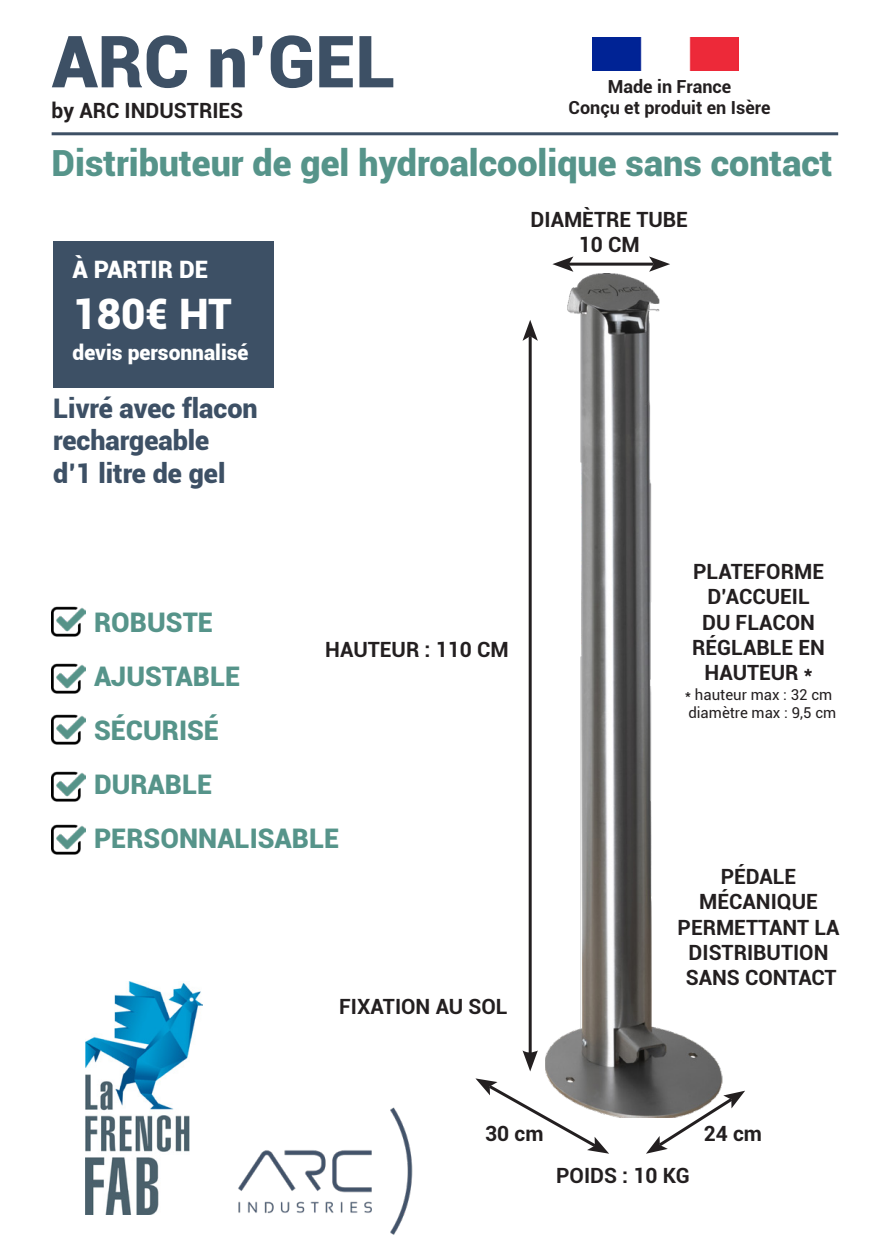
<style>
.page{position:relative;width:893px;height:1259px;background:#fff}
.page>*{position:absolute;margin:0;border:0;box-sizing:border-box;transform-origin:0 0}
.t1{font:900 72px "Roboto";color:#3d5065}
.t2{font:900 42px "Roboto";color:#fff}
.t3{font:900 36px "Roboto";color:#56948a}
.t4{font:900 27px "Roboto";color:#56948a}
.t5{font:900 27px "Roboto";color:#3d5065}
.t6{font:900 24px "Roboto";color:#fff}
.t7{font:700 21px/25.2px "Roboto";color:#231f20;text-align:center}
.t8{font:900 21px "Roboto";color:#fff}
.t9{font:700 18px "Roboto";color:#231f20}
.t10{font:15px "Roboto";color:#231f20}
</style>
<div class="page">
<img style="left:238px;top:1107px;width:175px;height:128px">
<img style="left:593px;top:37px;width:145px;height:34px">
<hr style="left:52px;top:132px;width:786px;height:3px;background:#3d5065">
<img style="left:86px;top:982px;width:116px;height:232px">
<div style="left:53px;top:241px;width:221px;height:146px;background:#3d5065"></div>
<svg style="left:646px;top:1090px;width:99px;height:63px"></svg>
<hr style="left:569px;top:263px;width:85px;height:3px;background:#231f20">
<svg style="left:552px;top:256px;width:21px;height:16px"></svg>
<svg style="left:649px;top:256px;width:21px;height:16px"></svg>
<hr style="left:529px;top:336px;width:3px;height:719px;background:#231f20">
<svg style="left:522px;top:320px;width:14px;height:21px"></svg>
<svg style="left:522px;top:1050px;width:14px;height:21px"></svg>
<img style="left:536px;top:273px;width:188px;height:844px">
<svg style="left:475px;top:1078px;width:134px;height:75px"></svg>
<img style="left:52px;top:606px;width:34px;height:31px">
<img style="left:52px;top:663px;width:34px;height:31px">
<img style="left:52px;top:714px;width:34px;height:31px">
<img style="left:52px;top:771px;width:34px;height:31px">
<img style="left:52px;top:824px;width:34px;height:31px">
<p class="t1" style="left:52px;top:11px;width:345px">ARC n’GEL</p>
<p class="t7" style="left:52px;top:97px;width:193px">by ARC INDUSTRIES</p>
<p class="t9" style="left:608px;top:74px;width:125px">Made in France</p>
<p class="t9" style="left:569px;top:95px;width:203px">Conçu et produit en Isère</p>
<p class="t3" style="left:52px;top:137px;width:782px">Distributeur de gel hydroalcoolique sans contact</p>
<p class="t6" style="left:73px;top:253px;width:137px">À PARTIR DE</p>
<p class="t2" style="left:73px;top:285px;width:161px">180€ HT</p>
<p class="t8" style="left:73px;top:337px;width:177px">devis personnalisé</p>
<p class="t5" style="left:53px;top:389px;width:206px">Livré avec flacon</p>
<p class="t5" style="left:53px;top:422px;width:158px">rechargeable</p>
<p class="t5" style="left:53px;top:454px;width:174px">d’1 litre de gel</p>
<p class="t7" style="left:530px;top:206px;width:159px">DIAMÈTRE TUBE</p>
<p class="t7" style="left:579px;top:231px;width:62px">10 CM</p>
<p class="t4" style="left:94px;top:603px;width:120px">ROBUSTE</p>
<p class="t4" style="left:94px;top:657px;width:148px">AJUSTABLE</p>
<p class="t4" style="left:94px;top:711px;width:126px">SÉCURISÉ</p>
<p class="t4" style="left:94px;top:765px;width:120px">DURABLE</p>
<p class="t4" style="left:94px;top:819px;width:247px">PERSONNALISABLE</p>
<p class="t7" style="left:325px;top:636px;width:185px">HAUTEUR : 110 CM</p>
<p class="t7" style="left:339px;top:993px;width:170px">FIXATION AU SOL</p>
<p class="t7" style="left:692px;top:558px;width:134px">PLATEFORME<br>D’ACCUEIL<br>DU FLACON<br>RÉGLABLE EN<br>HAUTEUR *</p>
<p class="t10" style="left:685px;top:684px;width:149px">* hauteur max : 32 cm</p>
<p class="t10" style="left:688px;top:702px;width:149px">diamètre max : 9,5 cm</p>
<p class="t7" style="left:678px;top:863px;width:163px">PÉDALE<br>MÉCANIQUE<br>PERMETTANT LA<br>DISTRIBUTION</p>
<p class="t7" style="left:686px;top:964px;width:152px">SANS CONTACT</p>
<p class="t7" style="left:485px;top:1120px;width:60px">30 cm</p>
<p class="t7" style="left:704px;top:1120px;width:60px">24 cm</p>
<p class="t7" style="left:556px;top:1161px;width:135px">POIDS : 10 KG</p>
</div>
